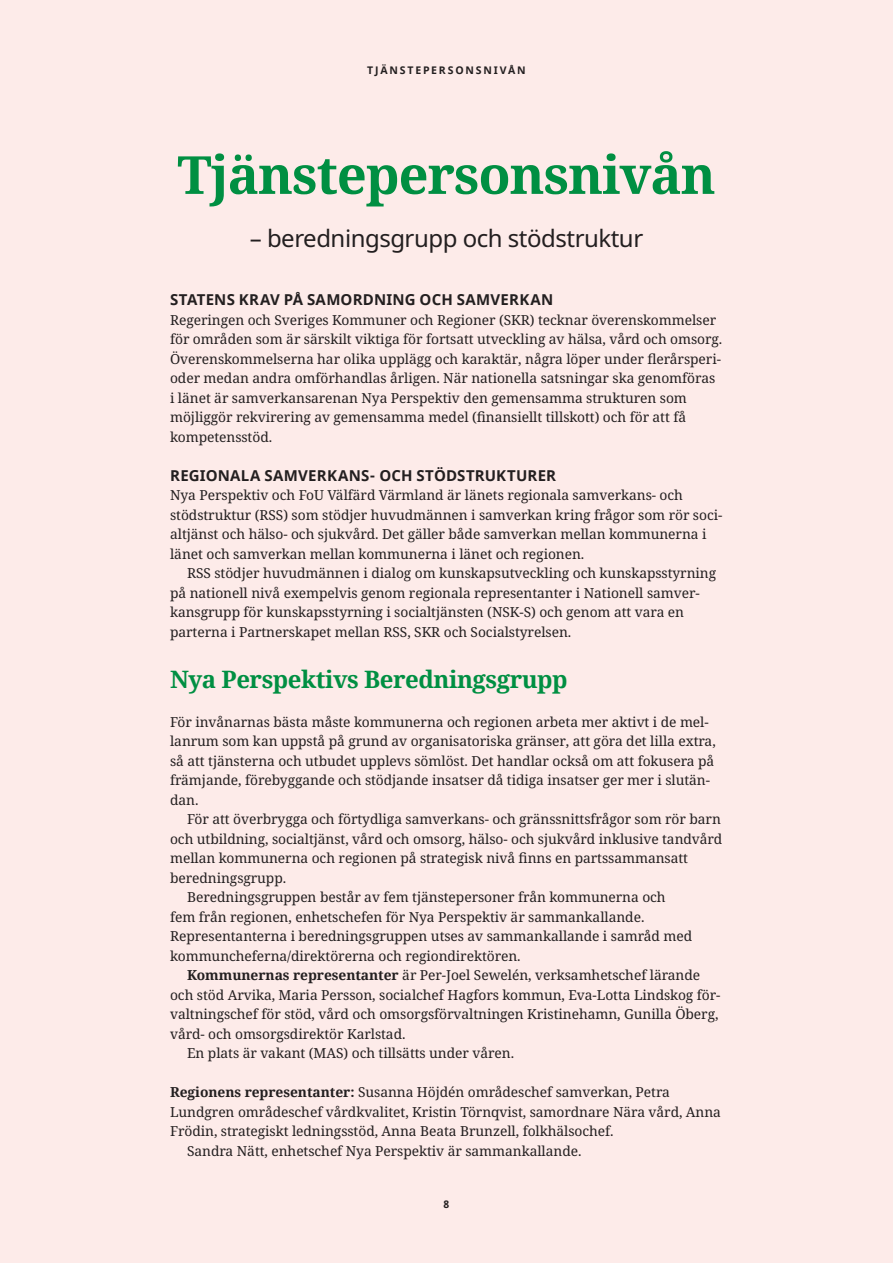
<style>
.page{position:relative;width:893px;height:1263px;background:#fdebe9}
.page>*{position:absolute;margin:0;border:0;box-sizing:border-box;transform-origin:0 0}
.t1{font:700 52.5px "Noto Serif";letter-spacing:-.02em;color:#008f42}
.t2{font:24px "Noto Sans";letter-spacing:-.02em;color:#231f20}
.t3{font:700 24px "Noto Serif";letter-spacing:-.02em;color:#008f42}
.t4{font:700 15px "Noto Sans";letter-spacing:.015em;color:#231f20}
.t5{font:13.8px/19.5px "Noto Serif";letter-spacing:-.005em;color:#231f20}
.t6{font:700 10.5px "Noto Sans";letter-spacing:.17em;color:#231f20}
.s1{font-weight:700}
</style>
<div class="page">
<p class="t6" style="left:367px;top:63px;width:160px">TJÄNSTEPERSONSNIVÅN</p>
<h1 class="t1" style="left:177px;top:138px;width:540px">Tjänstepersonsnivån</h1>
<h2 class="t2" style="left:250px;top:221px;width:395px">– beredningsgrupp och stödstruktur</h2>
<p class="t4" style="left:170px;top:289px;width:385px">STATENS KRAV PÅ SAMORDNING OCH SAMVERKAN</p>
<p class="t5" style="left:170px;top:310px;width:554px">Regeringen och Sveriges Kommuner och Regioner (SKR) tecknar överenskommelser för områden som är särskilt viktiga för fortsatt utveckling av hälsa, vård och omsorg.<br>Överenskommelserna har olika upplägg och karaktär, några löper under flerårsperi&shy;oder medan andra omförhandlas årligen. När nationella satsningar ska genomföras i länet är samverkansarenan Nya Perspektiv den gemensamma strukturen som möjliggör rekvirering av gemensamma medel (finansiellt tillskott) och för att få kompetensstöd.</p>
<p class="t4" style="left:170px;top:465px;width:388px">REGIONALA SAMVERKANS- OCH STÖDSTRUKTURER</p>
<p class="t5" style="left:170px;top:486px;width:554px">Nya Perspektiv och FoU Välfärd Värmland är länets regionala samverkans- och stödstruktur (RSS) som stödjer huvudmännen i samverkan kring frågor som rör soci&shy;altjänst och hälso- och sjukvård. Det gäller både samverkan mellan kommunerna i länet och samverkan mellan kommunerna i länet och regionen.</p>
<p class="t5" style="left:170px;top:564px;width:548px;text-indent:17px">RSS stödjer huvudmännen i dialog om kunskapsutveckling och kunskapsstyrning på nationell nivå exempelvis genom regionala representanter i Nationell samver&shy;kansgrupp för kunskapsstyrning i socialtjänsten (NSK-S) och genom att vara en parterna i Partnerskapet mellan RSS, SKR och Socialstyrelsen.</p>
<h2 class="t3" style="left:170px;top:662px;width:399px">Nya Perspektivs Beredningsgrupp</h2>
<p class="t5" style="left:170px;top:712px;width:547px">För invånarnas bästa måste kommunerna och regionen arbeta mer aktivt i de mel&shy;lanrum som kan uppstå på grund av organisatoriska gränser, att göra det lilla extra, så att tjänsterna och utbudet upplevs sömlöst. Det handlar också om att fokusera på främjande, förebyggande och stödjande insatser då tidiga insatser ger mer i slutän&shy;dan.</p>
<p class="t5" style="left:187px;top:810px;width:535px">För att överbrygga och förtydliga samverkans- och gränssnittsfrågor som rör barn</p>
<p class="t5" style="left:170px;top:829px;width:554px">och utbildning, socialtjänst, vård och omsorg, hälso- och sjukvård inklusive tandvård</p>
<p class="t5" style="left:170px;top:849px;width:519px">mellan kommunerna och regionen på strategisk nivå finns en partssammansatt</p>
<p class="t5" style="left:170px;top:868px;width:118px">beredningsgrupp.</p>
<p class="t5" style="left:187px;top:888px;width:480px">Beredningsgruppen består av fem tjänstepersoner från kommunerna och</p>
<p class="t5" style="left:170px;top:907px;width:476px">fem från regionen, enhetschefen för Nya Perspektiv är sammankallande.</p>
<p class="t5" style="left:170px;top:927px;width:524px">Representanterna i beredningsgruppen utses av sammankallande i samråd med</p>
<p class="t5" style="left:170px;top:946px;width:352px">kommuncheferna/direktörerna och regiondirektören.</p>
<p class="t5" style="left:187px;top:966px;width:515px"><span class="s1">Kommunernas representanter</span> är Per-Joel Sewelén, verksamhetschef lärande</p>
<p class="t5" style="left:170px;top:985px;width:552px">och stöd Arvika, Maria Persson, socialchef Hagfors kommun, Eva-Lotta Lindskog för-</p>
<p class="t5" style="left:170px;top:1005px;width:550px">valtningschef för stöd, vård och omsorgsförvaltningen Kristinehamn, Gunilla Öberg,</p>
<p class="t5" style="left:170px;top:1024px;width:237px">vård- och omsorgsdirektör Karlstad.</p>
<p class="t5" style="left:187px;top:1044px;width:329px">En plats är vakant (MAS) och tillsätts under våren.</p>
<p class="t5" style="left:170px;top:1083px;width:501px"><span class="s1">Regionens representanter:</span> Susanna Höjdén områdeschef samverkan, Petra</p>
<p class="t5" style="left:170px;top:1102px;width:552px">Lundgren områdeschef vårdkvalitet, Kristin Törnqvist, samordnare Nära vård, Anna</p>
<p class="t5" style="left:170px;top:1122px;width:445px">Frödin, strategiskt ledningsstöd, Anna Beata Brunzell, folkhälsochef.</p>
<p class="t5" style="left:187px;top:1141px;width:396px">Sandra Nätt, enhetschef Nya Perspektiv är sammankallande.</p>
<p class="t6" style="left:444px;top:1196px;width:7px">8</p>
</div>
